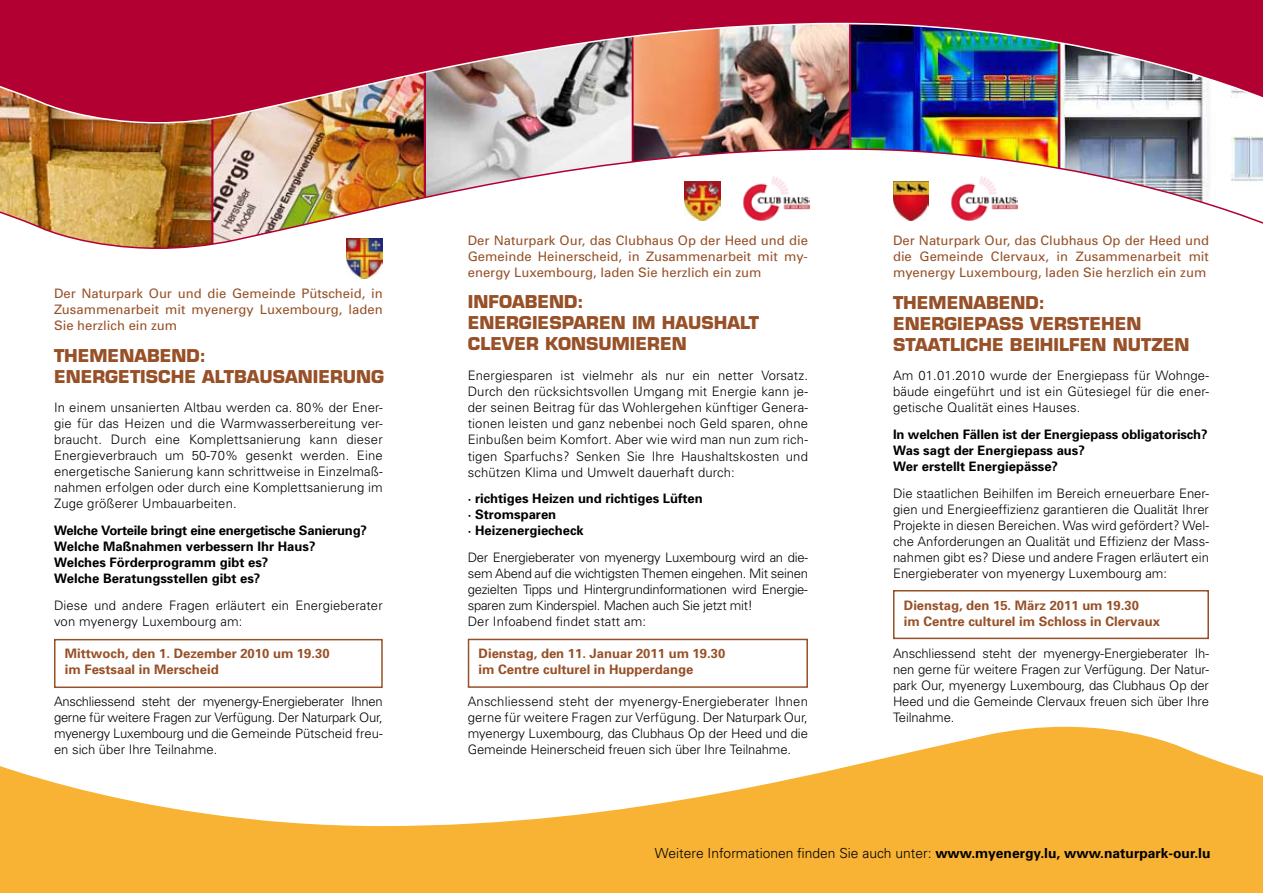
<style>
.page{position:relative;width:1263px;height:893px;background:#fff}
.page>*{position:absolute;margin:0;border:0;box-sizing:border-box;transform-origin:0 0}
.t1{font:700 17.25px/21px "Eurostile";color:#975027}
.t2{font:300 13.8px "Univers";color:#000}
.t3{font:300 13.05px/16px "Univers";color:#000;text-align:justify}
.t4{font:13.05px/16px "Univers";color:#975027;text-align:justify}
.t5{font:700 13.05px/16px "Univers";color:#000}
.t6{font:300 13.05px/16px "Univers";letter-spacing:-.02em;color:#000}
.t7{font:700 13.05px/16px "Univers";color:#975027}
.s1{font-weight:700}
</style>
<div class="page">
<img style="left:0;top:124px;width:1263px;height:126px">
<svg style="left:0;top:727px;width:1263px;height:166px;fill:#f8b334"></svg>
<img style="left:0;top:0;width:1263px;height:124px">
<div style="left:54px;top:639px;width:329px;height:49px;border:2px solid #975027"></div>
<div style="left:468px;top:639px;width:340px;height:49px;border:2px solid #975027"></div>
<div style="left:893px;top:590px;width:316px;height:49px;border:2px solid #975027"></div>
<img style="left:741px;top:174px;width:68px;height:48px">
<img style="left:685px;top:181px;width:35px;height:40px">
<img style="left:893px;top:181px;width:36px;height:40px">
<img style="left:949px;top:174px;width:68px;height:48px">
<img style="left:347px;top:239px;width:36px;height:39px">
<p class="t4" style="left:54px;top:285px;width:330px">Der Naturpark Our und die Gemeinde Pütscheid, in Zusammenarbeit mit myenergy Luxembourg, laden Sie herzlich ein zum</p>
<h1 class="t1" style="left:54px;top:345px;width:332px">THEMENABEND:<br>ENERGETISCHE ALTBAUSANIERUNG</h1>
<p class="t3" style="left:54px;top:399px;width:330px">In einem unsanierten Altbau werden ca. 80% der Ener&shy;gie für das Heizen und die Warmwasserbereitung ver&shy;braucht. Durch eine Komplettsanierung kann dieser Energieverbrauch um 50-70% gesenkt werden. Eine energetische Sanierung kann schrittweise in Einzelmaß&shy;nahmen erfolgen oder durch eine Komplettsanierung im Zuge größerer Umbauarbeiten.</p>
<p class="t5" style="left:54px;top:522px;width:314px">Welche Vorteile bringt eine energetische Sanierung?<br>Welche Maßnahmen verbessern Ihr Haus?<br>Welches Förderprogramm gibt es?<br>Welche Beratungsstellen gibt es?</p>
<p class="t3" style="left:54px;top:597px;width:330px">Diese und andere Fragen erläutert ein Energieberater von myenergy Luxembourg am:</p>
<p class="t7" style="left:65px;top:645px;width:266px">Mittwoch, den 1. Dezember 2010 um 19.30 im Festsaal in Merscheid</p>
<p class="t3" style="left:54px;top:693px;width:330px">Anschliessend steht der myenergy-Energieberater Ihnen gerne für weitere Fragen zur Verfügung. Der Naturpark Our, myenergy Luxembourg und die Gemeinde Pütscheid freu&shy;en sich über Ihre Teilnahme.</p>
<p class="t4" style="left:468px;top:232px;width:342px">Der Naturpark Our, das Clubhaus Op der Heed und die Gemeinde Heinerscheid, in Zusammenarbeit mit my&shy;energy Luxembourg, laden Sie herzlich ein zum</p>
<h1 class="t1" style="left:468px;top:291px;width:293px">INFOABEND:<br>ENERGIESPAREN IM HAUSHALT<br>CLEVER KONSUMIEREN</h1>
<p class="t3" style="left:468px;top:368px;width:342px">Energiesparen ist vielmehr als nur ein netter Vorsatz.<br>Durch den rücksichtsvollen Umgang mit Energie kann je&shy;der seinen Beitrag für das Wohlergehen künftiger Genera&shy;tionen leisten und ganz nebenbei noch Geld sparen, ohne Einbußen beim Komfort. Aber wie wird man nun zum rich&shy;tigen Sparfuchs? Senken Sie Ihre Haushaltskosten und schützen Klima und Umwelt dauerhaft durch:</p>
<p class="t5" style="left:468px;top:490px;width:236px">· richtiges Heizen und richtiges Lüften · Stromsparen<br>· Heizenergiecheck</p>
<p class="t6" style="left:468px;top:549px;width:342px">Der Energieberater von myenergy Luxembourg wird an die&shy;sem Abend auf die wichtigsten Themen eingehen. Mit seinen gezielten Tipps und Hintergrundinformationen wird Energie&shy;sparen zum Kinderspiel. Machen auch Sie jetzt mit!<br>Der Infoabend findet statt am:</p>
<p class="t7" style="left:479px;top:645px;width:248px">Dienstag, den 11. Januar 2011 um 19.30 im Centre culturel in Hupperdange</p>
<p class="t3" style="left:468px;top:694px;width:342px">Anschliessend steht der myenergy-Energieberater Ihnen gerne für weitere Fragen zur Verfügung. Der Naturpark Our, myenergy Luxembourg, das Clubhaus Op der Heed und die Gemeinde Heinerscheid freuen sich über Ihre Teilnahme.</p>
<p class="t4" style="left:893px;top:232px;width:317px">Der Naturpark Our, das Clubhaus Op der Heed und die Gemeinde Clervaux, in Zusammenarbeit mit myenergy Luxembourg, laden Sie herzlich ein zum</p>
<h1 class="t1" style="left:893px;top:292px;width:298px">THEMENABEND:<br>ENERGIEPASS VERSTEHEN<br>STAATLICHE BEIHILFEN NUTZEN</h1>
<p class="t3" style="left:893px;top:368px;width:317px">Am 01.01.2010 wurde der Energiepass für Wohnge&shy;bäude eingeführt und ist ein Gütesiegel für die ener&shy;getische Qualität eines Hauses.</p>
<p class="t5" style="left:893px;top:426px;width:316px">In welchen Fällen ist der Energiepass obligatorisch?<br>Was sagt der Energiepass aus?<br>Wer erstellt Energiepässe?</p>
<p class="t3" style="left:893px;top:485px;width:317px">Die staatlichen Beihilfen im Bereich erneuerbare Ener&shy;gien und Energieeffizienz garantieren die Qualität Ihrer Projekte in diesen Bereichen. Was wird gefördert? Wel&shy;che Anforderungen an Qualität und Effizienz der Mass&shy;nahmen gibt es? Diese und andere Fragen erläutert ein Energieberater von myenergy Luxembourg am:</p>
<p class="t7" style="left:904px;top:597px;width:258px">Dienstag, den 15. März 2011 um 19.30<br>im Centre culturel im Schloss in Clervaux</p>
<p class="t3" style="left:893px;top:645px;width:317px">Anschliessend steht der myenergy-Energieberater Ih&shy;nen gerne für weitere Fragen zur Verfügung. Der Natur&shy;park Our, myenergy Luxembourg, das Clubhaus Op der Heed und die Gemeinde Clervaux freuen sich über Ihre Teilnahme.</p>
<p class="t2" style="left:655px;top:845px;width:557px">Weitere Informationen finden Sie auch unter: <span class="s1">www.myenergy.lu, www.naturpark-our.lu</span></p>
</div>
